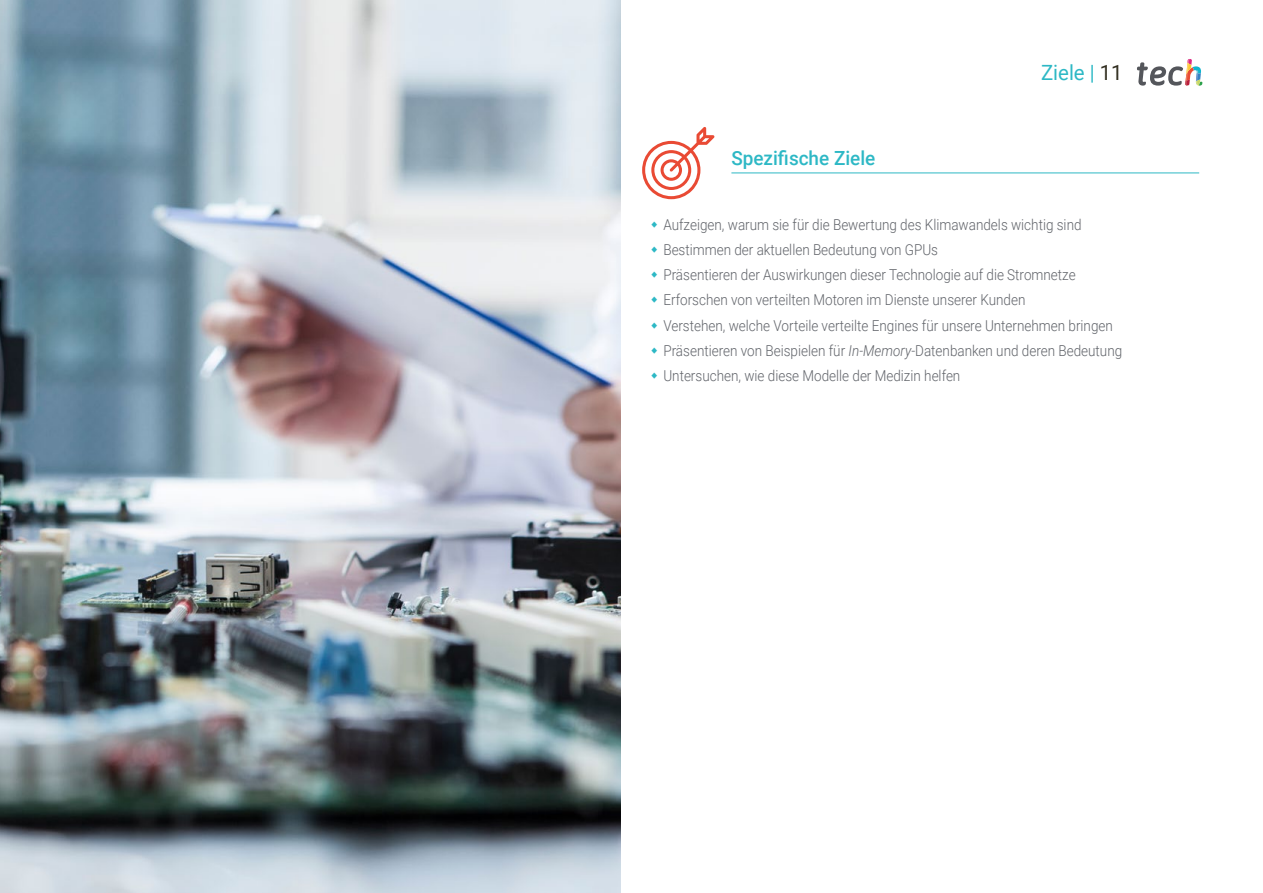
<style>
.page{position:relative;width:1263px;height:893px;background:#fff}
.page>*{position:absolute;margin:0;border:0;box-sizing:border-box;transform-origin:0 0}
.t1{font:21px "Roboto";color:#2db8c5}
.t2{font:500 19.5px "Roboto";color:#2db8c5}
.t3{font:300 15px/25.2px "Roboto";color:#61646a;scale:.9 1}
.s1{color:#312e20}
.s2{font-style:italic}
</style>
<div class="page">
<hr style="left:731px;top:173px;width:468px;height:1px;background:#2db8c5">
<svg style="left:642px;top:127px;width:72px;height:72px"></svg>
<img style="left:0;top:0;width:621px;height:893px">
<svg style="left:1137px;top:59px;width:65px;height:27px"></svg>
<h2 class="t2" style="left:731px;top:144px;width:145px">Spezifische Ziele</h2>
<h1 class="t1" style="left:1041px;top:57px;width:83px">Ziele | <span class="s1">11</span></h1>
<p class="t3" style="left:663px;top:211px;width:511px">Aufzeigen, warum sie für die Bewertung des Klimawandels wichtig sind Bestimmen der aktuellen Bedeutung von GPUs<br>Präsentieren der Auswirkungen dieser Technologie auf die Stromnetze Erforschen von verteilten Motoren im Dienste unserer Kunden<br>Verstehen, welche Vorteile verteilte Engines für unsere Unternehmen bringen Präsentieren von Beispielen für <span class="s2">In-Memory</span>-Datenbanken und deren Bedeutung Untersuchen, wie diese Modelle der Medizin helfen</p>
</div>
